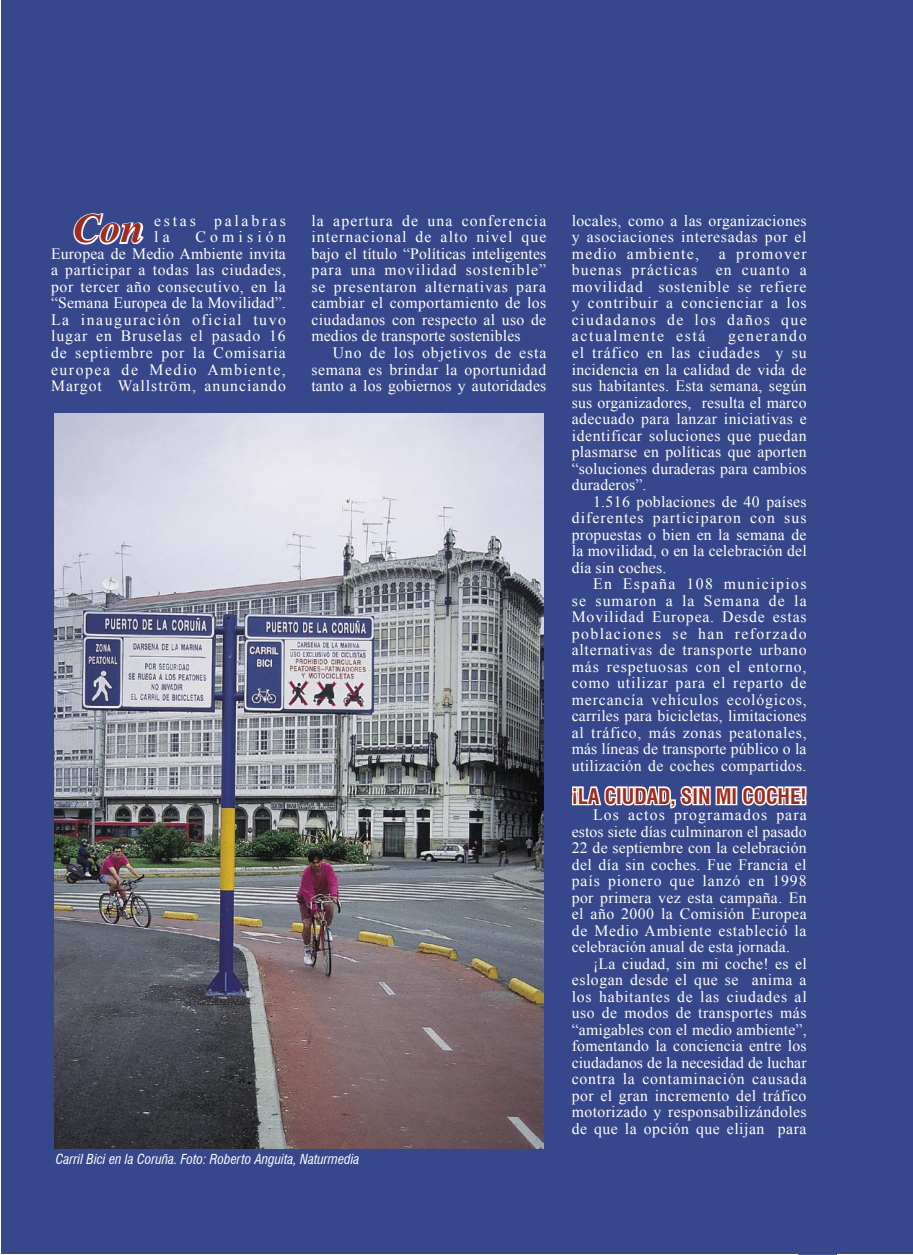
<style>
.page{position:relative;width:913px;height:1255px;background:#fff}
.page>*{position:absolute;margin:0;border:0;box-sizing:border-box;transform-origin:0 0}
.Texto_general-OK{font:italic 700 40.65px "Times New Roman";color:#9e2b1e}
.Texto_general-OK-2{font:700 condensed 21px "Swiss 721 BT";color:#9e2b1e}
.Texto_general-OK-3{font:15.75px/16.5px "Times New Roman";letter-spacing:.02em;color:#fff;text-align:justify}
.Texto_general-OK-4{font:15.75px/16.5px "Times New Roman";letter-spacing:.175em;color:#fff}
.Pié_de_foto{font:italic condensed 13.5px "Swiss 721 BT";color:#fff}
</style>
<div class="page">
<div style="left:1px;top:1px;width:911px;height:1253px;background:#36478b"></div>
<img style="left:54px;top:413px;width:490px;height:735px">
<svg style="left:73px;top:213px;width:71px;height:32px"></svg>
<svg style="left:572px;top:786px;width:161px;height:23px"></svg>
<div style="left:731px;top:786px;width:6px;height:19px;border:3px solid #fff"></div>
<svg style="left:741px;top:786px;width:66px;height:20px"></svg>
<p class="Texto_general-OK" style="left:72px;top:200px;width:72px">Con</p>
<p class="Texto_general-OK-4" style="left:154px;top:212px;width:133px">estas palabras l a</p>
<p class="Texto_general-OK-3" style="left:51px;top:229px;width:236px;text-indent:144px">Comisión Europea de Medio Ambiente invita a participar a todas las ciudades, por tercer año consecutivo, en la “Semana Europea de la Movilidad”.<br>La inauguración oficial tuvo lugar en Bruselas el pasado 16 de septiembre por la Comisaria europea de Medio Ambiente, Margot Wallström, anunciando</p>
<p class="Texto_general-OK-3" style="left:311px;top:212px;width:236px">la apertura de una conferencia internacional de alto nivel que bajo el título “Políticas inteligentes para una movilidad sostenible” se presentaron alternativas para cambiar el comportamiento de los ciudadanos con respecto al uso de medios de transporte sostenibles</p>
<p class="Texto_general-OK-3" style="left:311px;top:344px;width:236px;text-indent:21px">Uno de los objetivos de esta semana es brindar la oportunidad tanto a los gobiernos y autoridades</p>
<p class="Pié_de_foto" style="left:56px;top:1150px;width:305px">Carril Bici en la Coruña. Foto: Roberto Anguita, Naturmedia</p>
<p class="Texto_general-OK-3" style="left:572px;top:212px;width:236px">locales, como a las organizaciones y asociaciones interesadas por el medio ambiente, a promover buenas prácticas en cuanto a movilidad sostenible se refiere y contribuir a concienciar a los ciudadanos de los daños que actualmente está</p>
<p class="Texto_general-OK-3" style="left:572px;top:328px;width:236px;text-indent:156px">generando el tráfico en las ciudades y su incidencia en la calidad de vida de sus habitantes. Esta semana, según sus organizadores, resulta el marco adecuado para lanzar iniciativas e identificar soluciones que puedan plasmarse en políticas que aporten “soluciones duraderas para cambios duraderos”.</p>
<p class="Texto_general-OK-3" style="left:572px;top:493px;width:236px;text-indent:21px">1.516 poblaciones de 40 países diferentes participaron con sus propuestas o bien en la semana de la movilidad, o en la celebración del día sin coches.</p>
<p class="Texto_general-OK-3" style="left:572px;top:575px;width:236px;text-indent:21px">En España 108 municipios se sumaron a la Semana de la Movilidad Europea. Desde estas poblaciones se han reforzado alternativas de transporte urbano más respetuosas con el entorno, como utilizar para el reparto de mercancía vehículos ecológicos, carriles para bicicletas, limitaciones al tráfico, más zonas peatonales, más líneas de transporte público o la utilización de coches compartidos.</p>
<p class="Texto_general-OK-2" style="left:572px;top:783px;width:236px">¡LA CIUDAD, SIN MI COCHE!</p>
<p class="Texto_general-OK-3" style="left:572px;top:806px;width:236px;text-indent:21px">Los actos programados para estos siete días culminaron el pasado 22 de septiembre con la celebración del día sin coches. Fue Francia el país pionero que lanzó en 1998 por primera vez esta campaña. En el año 2000 la Comisión Europea de Medio Ambiente estableció la celebración anual de esta jornada.</p>
<p class="Texto_general-OK-3" style="left:572px;top:955px;width:236px;text-indent:21px">¡La ciudad, sin mi coche! es el eslogan desde el que se anima a los habitantes de las ciudades al uso de modos de transportes más “amigables con el medio ambiente”, fomentando la conciencia entre los ciudadanos de la necesidad de luchar contra la contaminación causada por el gran incremento del tráfico motorizado y responsabilizándoles de que la opción que elijan para</p>
</div>
